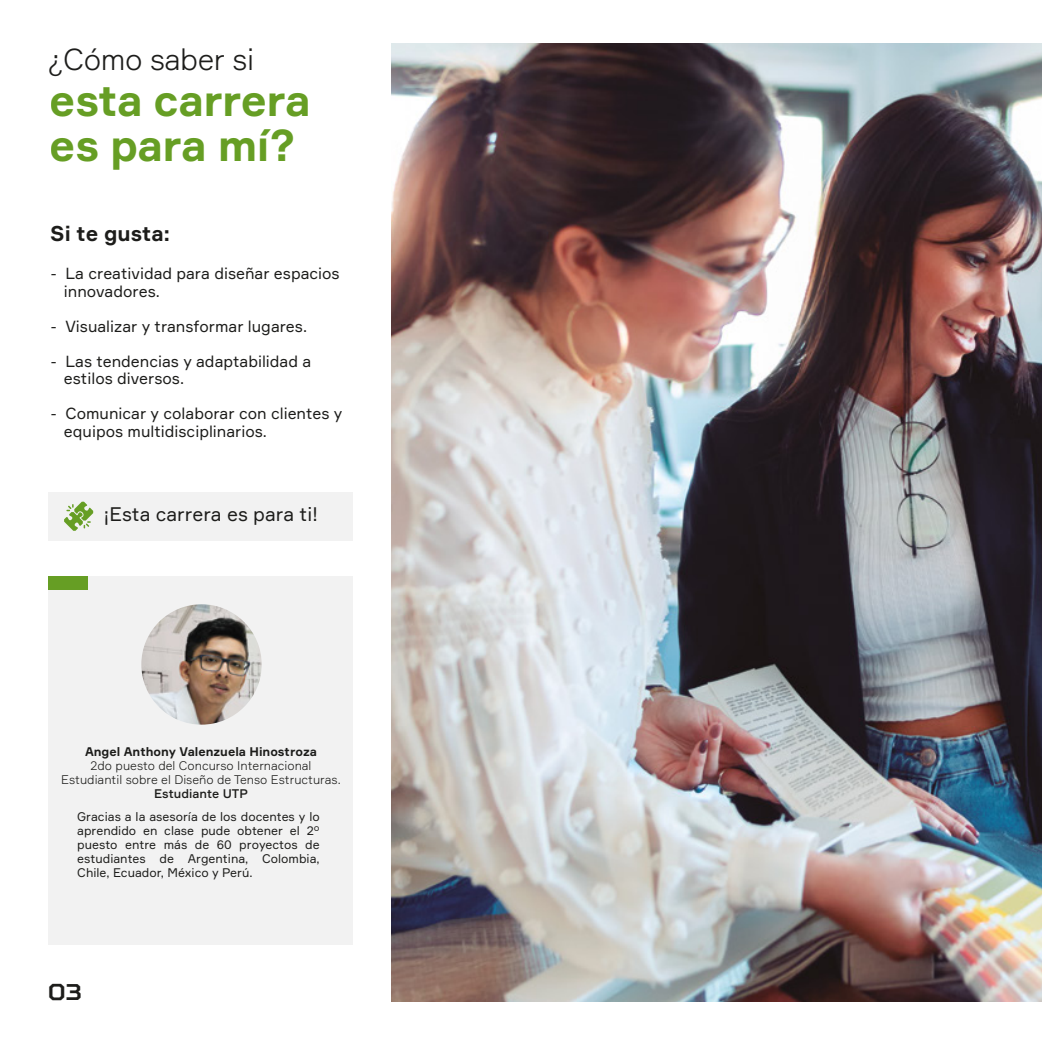
<style>
.page{position:relative;width:1042px;height:1042px;background:#fff}
.page>*{position:absolute;margin:0;border:0;box-sizing:border-box;transform-origin:0 0}
.t1{font:700 43.75px/45.5px "Formular";letter-spacing:-.015em;color:#669e24}
.t2{font:300 29.75px "Formular";letter-spacing:-.015em;color:#1d1d1b}
.t3{font:700 22.75px "TT Squares";color:#1d1d1b}
.t4{font:700 21px "Formular";color:#1d1d1b}
.t5{font:19.25px "Formular";color:#1d1d1b}
.t6{font:15.75px/17.5px "Formular";color:#1d1d1b}
.t7{font:12.25px/14px "Formular";color:#1d1d1b;text-align:justify}
.t8{font:300 12.25px/14px "Formular";color:#1d1d1b;text-align:center}
.t9{font:700 12.25px "Formular";color:#1d1d1b}
.t10{font:500 12.25px "Formular";color:#1d1d1b}
</style>
<div class="page">
<img style="left:392px;top:44px;width:650px;height:957px">
<div style="left:48px;top:576px;width:305px;height:369px;background:#f2f2f2"></div>
<div style="left:48px;top:492px;width:304px;height:48px;background:#f2f2f2"></div>
<svg style="left:64px;top:502px;width:29px;height:29px"></svg>
<div style="left:48px;top:576px;width:40px;height:13px;background:#669e24"></div>
<img style="left:141px;top:604px;width:121px;height:120px;border-radius:60px">
<h2 class="t2" style="left:48px;top:42px;width:208px">¿Cómo saber si</h2>
<h1 class="t1" style="left:50px;top:77px;width:262px">esta carrera es para mí?</h1>
<h3 class="t4" style="left:50px;top:221px;width:121px">Si te gusta:</h3>
<p class="t6" style="left:64px;top:264px;width:277px;text-indent:-13px">- La creatividad para diseñar espacios innovadores.</p>
<p class="t6" style="left:51px;top:317px;width:258px">- Visualizar y transformar lugares.</p>
<p class="t6" style="left:64px;top:352px;width:249px;text-indent:-13px">- Las tendencias y adaptabilidad a estilos diversos.</p>
<p class="t6" style="left:64px;top:404px;width:280px;text-indent:-13px">- Comunicar y colaborar con clientes y equipos multidisciplinarios.</p>
<p class="t5" style="left:103px;top:502px;width:216px">¡Esta carrera es para ti!</p>
<p class="t9" style="left:85px;top:744px;width:233px">Angel Anthony Valenzuela Hinostroza</p>
<p class="t8" style="left:61px;top:758px;width:281px">2do puesto del Concurso Internacional<br>Estudiantil sobre el Diseño de Tenso Estructuras.</p>
<p class="t10" style="left:154px;top:787px;width:95px">Estudiante UTP</p>
<p class="t7" style="left:77px;top:809px;width:244px">Gracias a la asesoría de los docentes y lo aprendido en clase pude obtener el 2° puesto entre más de 60 proyectos de estudiantes de Argentina, Colombia, Chile, Ecuador, México y Perú.</p>
<h3 class="t3" style="left:48px;top:977px;width:36px">03</h3>
</div>
